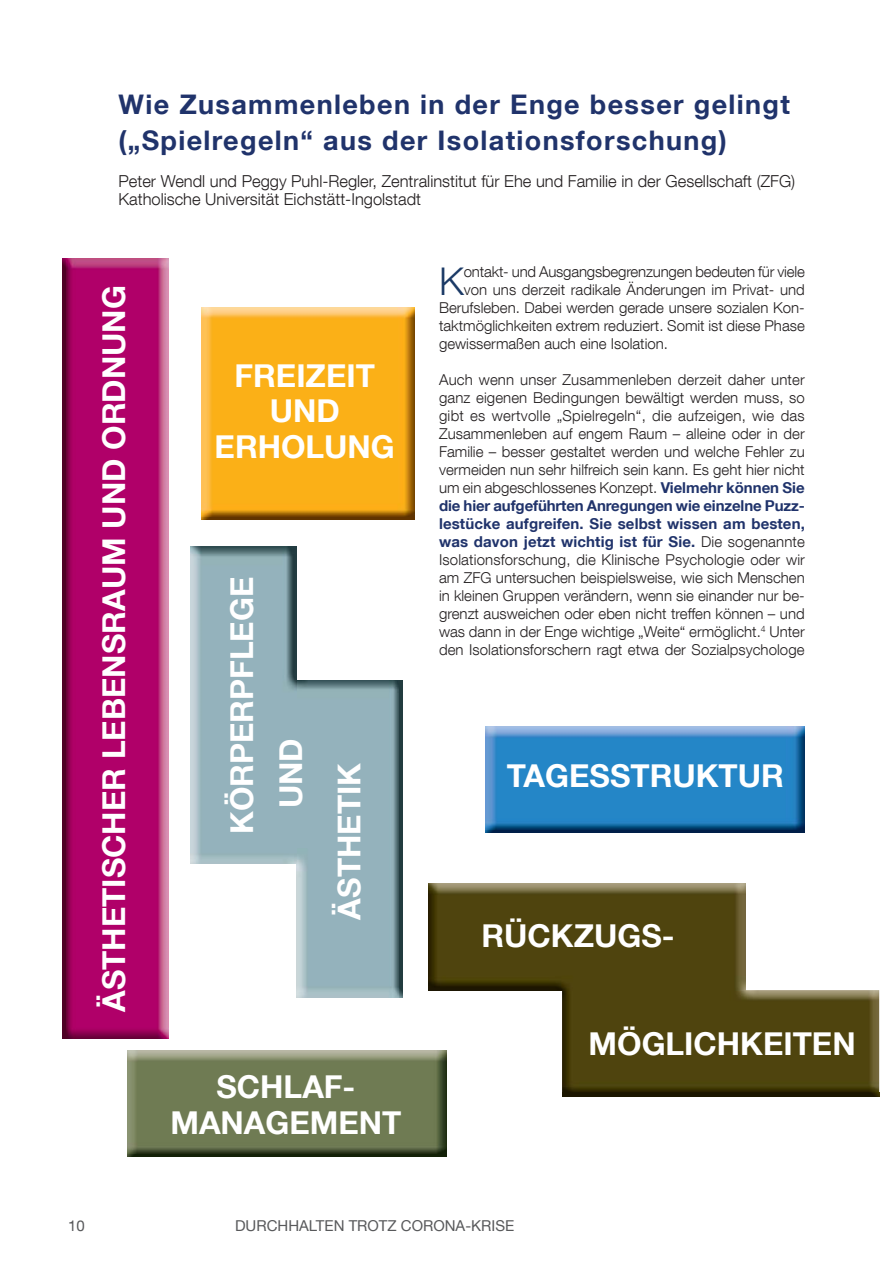
<style>
.page{position:relative;width:893px;height:1263px;background:#fff}
.page>*{position:absolute;margin:0;border:0;box-sizing:border-box;transform-origin:0 0}
.t1{font:300 38.25px "Helvetica Neue LT Com";color:#1b3a66}
.t2{font:700 31.5px/35.5px "Helvetica Neue LT Com";color:#fff;text-align:center}
.t3{font:700 27px/36px "Helvetica Neue LT Com";letter-spacing:.05em;color:#20336b}
.t4{font:300 16.5px/18px "Helvetica Neue LT Com";color:#231f20}
.t5{font:300 15px/18px "Helvetica Neue LT Com";color:#231f20;text-align:justify}
.t6{font:15px "Helvetica Neue LT Com";color:#58595b}
.s1{font-weight:700;color:#20336b}
</style>
<div class="page">
<img style="left:128px;top:1051px;width:318px;height:106px">
<img style="left:202px;top:307px;width:213px;height:213px">
<img style="left:63px;top:259px;width:106px;height:780px">
<img style="left:562px;top:990px;width:317px;height:106px">
<img style="left:428px;top:884px;width:317px;height:106px">
<img style="left:486px;top:727px;width:319px;height:106px">
<img style="left:297px;top:680px;width:106px;height:317px">
<img style="left:190px;top:547px;width:107px;height:317px">
<h3 class="t3" style="left:119px;top:90px;width:673px">Wie Zusammenleben in der Enge besser gelingt („Spielregeln“ aus der Isolationsforschung)</h3>
<p class="t4" style="left:119px;top:174px;width:678px">Peter Wendl und Peggy Puhl-Regler, Zentralinstitut für Ehe und Familie in der Gesellschaft (ZFG)<br>Katholische Universität Eichstätt-Ingolstadt</p>
<h2 class="t2" style="left:101px;top:1012px;width:728px;rotate:-90deg">ÄSTHETISCHER LEBENSRAUM UND ORDNUNG</h2>
<h2 class="t2" style="left:215px;top:362px;width:182px">FREIZEIT<br>UND<br>ERHOLUNG</h2>
<h2 class="t2" style="left:222px;top:808px;width:233px;line-height:49.1px;text-align:left;text-indent:-26px;rotate:-90deg">KÖRPERPFLEGE<br>UND</h2>
<h2 class="t2" style="left:336px;top:919px;width:158px;rotate:-90deg">ÄSTHETIK</h2>
<h2 class="t2" style="left:170px;top:1074px;width:232px">SCHLAF-<br>MANAGEMENT</h2>
<h1 class="t1" style="left:439px;top:267px;width:26px">K</h1>
<p class="t5" style="left:464px;top:264px;width:343px">ontakt- und Ausgangsbegrenzungen bedeuten für viele</p>
<p class="t5" style="left:464px;top:282px;width:343px">von uns derzeit radikale Änderungen im Privat- und</p>
<p class="t5" style="left:439px;top:300px;width:367px">Berufsleben. Dabei werden gerade unsere sozialen Kon-</p>
<p class="t5" style="left:439px;top:318px;width:367px">taktmöglichkeiten extrem reduziert. Somit ist diese Phase</p>
<p class="t5" style="left:439px;top:336px;width:230px">gewissermaßen auch eine Isolation.</p>
<p class="t5" style="left:439px;top:372px;width:367px">Auch wenn unser Zusammenleben derzeit daher unter ganz eigenen Bedingungen bewältigt werden muss, so gibt es wertvolle „Spielregeln“, die aufzeigen, wie das Zusammenleben auf engem Raum – alleine oder in der Familie – besser gestaltet werden und welche Fehler zu vermeiden nun sehr hilfreich sein kann. Es geht hier nicht um ein abgeschlossenes Konzept. <span class="s1">Vielmehr können Sie die hier aufgeführten Anregungen wie einzelne Puzz&shy;lestücke aufgreifen. Sie selbst wissen am besten, was davon jetzt wichtig ist für Sie.</span> Die sogenannte Isolationsforschung, die Klinische Psychologie oder wir am ZFG untersuchen beispielsweise, wie sich Menschen in kleinen Gruppen verändern, wenn sie einander nur be&shy;grenzt ausweichen oder eben nicht treffen können – und was dann in der Enge wichtige „Weite“ ermöglicht.<sup>4</sup> Unter den Isolationsforschern ragt etwa der Sozialpsychologe</p>
<h2 class="t2" style="left:507px;top:763px;width:279px">TAGESSTRUKTUR</h2>
<h2 class="t2" style="left:482px;top:922px;width:195px">RÜCKZUGS-</h2>
<h2 class="t2" style="left:589px;top:1031px;width:269px">MÖGLICHKEITEN</h2>
<p class="t6" style="left:68px;top:1220px;width:18px">10</p>
<p class="t6" style="left:235px;top:1220px;width:281px">DURCHHALTEN TROTZ CORONA-KRISE</p>
</div>
